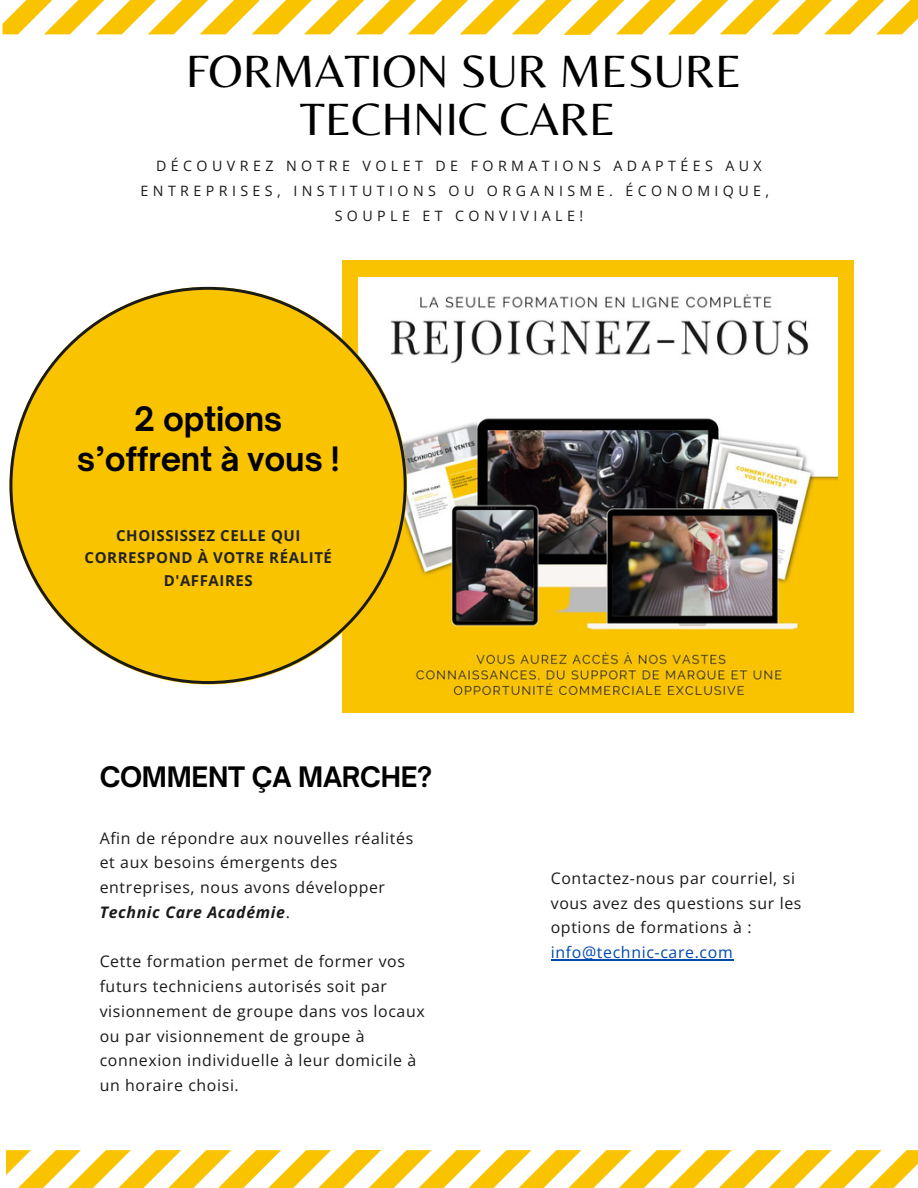
<style>
.page{position:relative;width:918px;height:1188px;background:#fff}
.page>*{position:absolute;margin:0;border:0;box-sizing:border-box;transform-origin:0 0}
.t1{font:47.1px/48.3px "Belleza";color:#000;text-align:center}
.t2{font:700 32.1px/40.5px "Open Sauce One";letter-spacing:-.01em;color:#000;text-align:center}
.t3{font:700 27px "Open Sauce One";letter-spacing:-.01em;color:#000}
.t4{font:15.9px/24.8px "Open Sans";letter-spacing:.04em;color:#191a19}
.t5{font:700 15px/22.5px "Open Sans";letter-spacing:.04em;color:#222;text-align:center}
.t6{font:14.25px/24.8px "Open Sans";letter-spacing:.31em;color:#191a19;text-align:center}
.s1{font-weight:700;font-style:italic}
.s2{color:#004aad}
</style>
<div class="page">
<div style="left:342px;top:260px;width:512px;height:453px;background:#f9c300"></div>
<img style="left:359px;top:277px;width:479px;height:418px">
<svg style="left:2px;top:0;width:916px;height:34px"></svg>
<svg style="left:10px;top:287px;width:397px;height:397px;fill:#f9c300"></svg>
<hr style="left:551px;top:959px;width:182px;height:1px;background:#004aad">
<svg style="left:6px;top:1150px;width:912px;height:38px"></svg>
<p class="t1" style="left:186px;top:46px;width:557px">FORMATION SUR MESURE<br>TECHNIC CARE</p>
<p class="t6" style="left:141px;top:154px;width:630px">DÉCOUVREZ NOTRE VOLET DE FORMATIONS ADAPTÉES AUX<br>ENTREPRISES, INSTITUTIONS OU ORGANISME. ÉCONOMIQUE,</p>
<p class="t6" style="left:335px;top:203px;width:250px">SOUPLE ET CONVIVIALE!</p>
<p class="t2" style="left:77px;top:398px;width:264px">2 options s’offrent à vous !</p>
<p class="t5" style="left:85px;top:523px;width:249px">CHOISSISSEZ CELLE QUI<br>CORRESPOND À VOTRE RÉALITÉ<br>D'AFFAIRES</p>
<p class="t3" style="left:100px;top:760px;width:334px">COMMENT ÇA MARCHE?</p>
<p class="t4" style="left:100px;top:825px;width:315px">Afin de répondre aux nouvelles réalités et aux besoins émergents des entreprises, nous avons développer<br><span class="s1">Technic Care Académie</span>.</p>
<p class="t4" style="left:100px;top:949px;width:327px">Cette formation permet de former vos futurs techniciens autorisés soit par visionnement de groupe dans vos locaux ou par visionnement de groupe à connexion individuelle à leur domicile à un horaire choisi.</p>
<p class="t4" style="left:551px;top:865px;width:252px">Contactez-nous par courriel, si vous avez des questions sur les options de formations à : <span class="s2">info@technic-care.com</span></p>
</div>
